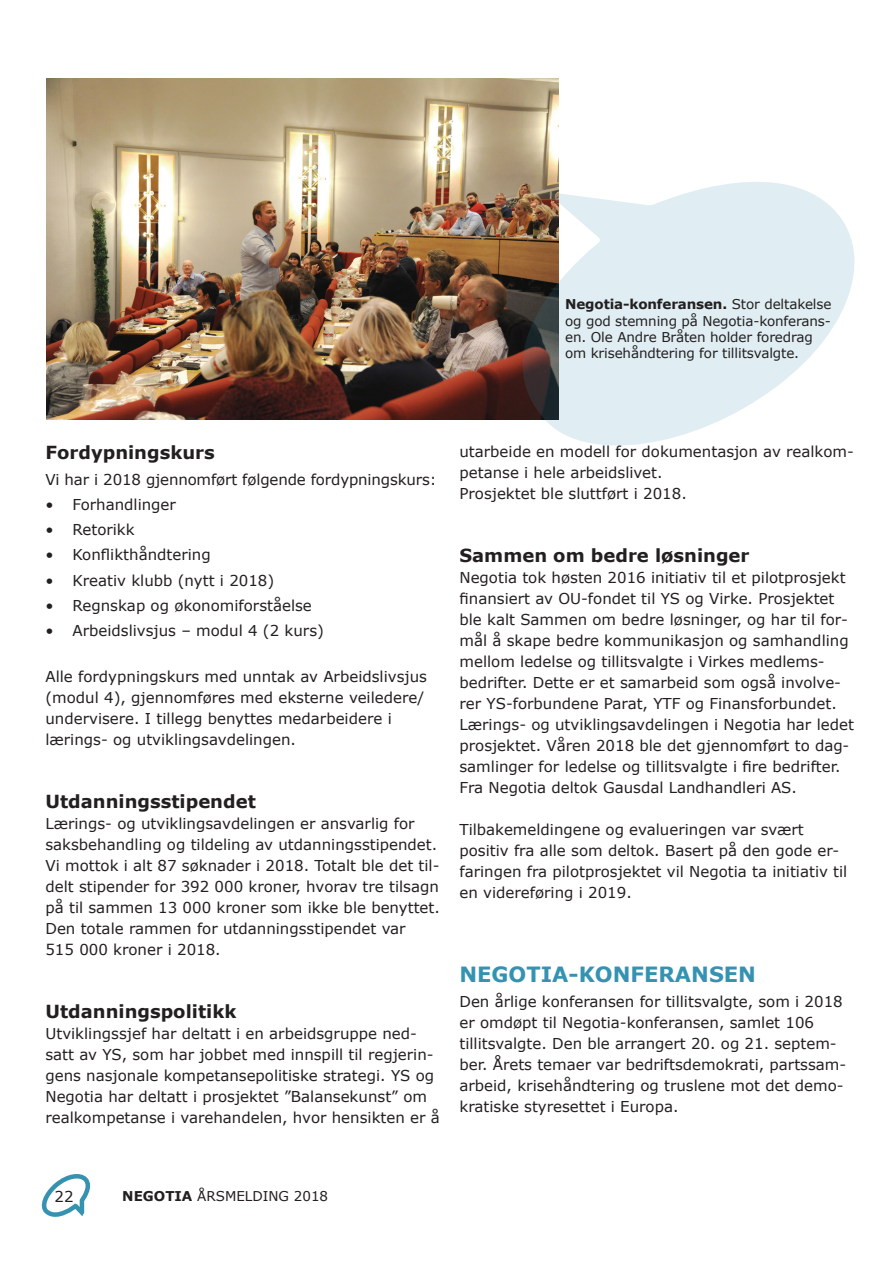
<style>
.page{position:relative;width:893px;height:1263px;background:#fff}
.page>*{position:absolute;margin:0;border:0;box-sizing:border-box;transform-origin:0 0}
.t1{font:700 21px "Verdana";color:#3592b1}
.t2{font:700 18px "Verdana";color:#231f20}
.t3{font:15px/21px "Verdana";color:#231f20}
.t4{font:13.5px/16.2px "Verdana";letter-spacing:-.01em;color:#231f20}
.s1{font-weight:700}
</style>
<div class="page">
<svg style="left:41px;top:1174px;width:49px;height:43px"></svg>
<img style="left:47px;top:79px;width:511px;height:340px">
<svg style="left:478px;top:153px;width:377px;height:293px;fill:#e0eef3"></svg>
<p class="t4" style="left:565px;top:296px;width:268px"><span class="s1">Negotia-konferansen.</span> Stor deltakelse og god stemning på Negotia-konferans&shy;en. Ole Andre Bråten holder foredrag om krisehåndtering for tillitsvalgte.</p>
<p class="t2" style="left:45px;top:440px;width:171px">Fordypningskurs</p>
<p class="t3" style="left:45px;top:468px;width:393px">Vi har i 2018 gjennomført følgende fordypningskurs:</p>
<p class="t3" style="left:45px;top:494px;width:132px">• Forhandlinger</p>
<p class="t3" style="left:45px;top:519px;width:91px">• Retorikk</p>
<p class="t3" style="left:45px;top:544px;width:167px">• Konflikthåndtering</p>
<p class="t3" style="left:45px;top:569px;width:230px">• Kreativ klubb (nytt i 2018)</p>
<p class="t3" style="left:45px;top:595px;width:268px">• Regnskap og økonomiforståelse</p>
<p class="t3" style="left:45px;top:620px;width:280px">• Arbeidslivsjus – modul 4 (2 kurs)</p>
<p class="t3" style="left:45px;top:666px;width:383px">Alle fordypningskurs med unntak av Arbeidslivsjus (modul 4), gjennomføres med eksterne veiledere/ undervisere. I tillegg benyttes medarbeidere i lærings- og utviklingsavdelingen.</p>
<p class="t2" style="left:45px;top:789px;width:212px">Utdanningsstipendet</p>
<p class="t3" style="left:45px;top:813px;width:396px">Lærings- og utviklingsavdelingen er ansvarlig for saksbehandling og tildeling av utdanningsstipendet.<br>Vi mottok i alt 87 søknader i 2018. Totalt ble det til&shy;delt stipender for 392 000 kroner, hvorav tre tilsagn på til sammen 13 000 kroner som ikke ble benyttet.<br>Den totale rammen for utdanningsstipendet var<br>515 000 kroner i 2018.</p>
<p class="t2" style="left:45px;top:999px;width:193px">Utdanningspolitikk</p>
<p class="t3" style="left:45px;top:1023px;width:396px">Utviklingssjef har deltatt i en arbeidsgruppe ned&shy;satt av YS, som har jobbet med innspill til regjerin&shy;gens nasjonale kompetansepolitiske strategi. YS og Negotia har deltatt i prosjektet ”Balansekunst” om realkompetanse i varehandelen, hvor hensikten er å</p>
<p class="t3" style="left:459px;top:441px;width:396px">utarbeide en modell for dokumentasjon av realkom&shy;petanse i hele arbeidslivet.<br>Prosjektet ble sluttført i 2018.</p>
<p class="t2" style="left:459px;top:543px;width:292px">Sammen om bedre løsninger</p>
<p class="t3" style="left:459px;top:567px;width:396px">Negotia tok høsten 2016 initiativ til et pilotprosjekt finansiert av OU-fondet til YS og Virke. Prosjektet ble kalt Sammen om bedre løsninger, og har til for&shy;mål å skape bedre kommunikasjon og samhandling mellom ledelse og tillitsvalgte i Virkes medlems&shy;bedrifter. Dette er et samarbeid som også involve&shy;rer YS-forbundene Parat, YTF og Finansforbundet.<br>Lærings- og utviklingsavdelingen i Negotia har ledet prosjektet. Våren 2018 ble det gjennomført to dag&shy;samlinger for ledelse og tillitsvalgte i fire bedrifter.<br>Fra Negotia deltok Gausdal Landhandleri AS.</p>
<p class="t3" style="left:459px;top:819px;width:389px">Tilbakemeldingene og evalueringen var svært positiv fra alle som deltok. Basert på den gode er&shy;faringen fra pilotprosjektet vil Negotia ta initiativ til en videreføring i 2019.</p>
<h1 class="t1" style="left:459px;top:959px;width:298px">NEGOTIA-KONFERANSEN</h1>
<p class="t3" style="left:459px;top:991px;width:388px">Den årlige konferansen for tillitsvalgte, som i 2018 er omdøpt til Negotia-konferansen, samlet 106 tillitsvalgte. Den ble arrangert 20. og 21. septem&shy;ber. Årets temaer var bedriftsdemokrati, partssam&shy;arbeid, krisehåndtering og truslene mot det demo&shy;kratiske styresettet i Europa.</p>
<p class="t3" style="left:55px;top:1186px;width:21px">22</p>
<p class="t4" style="left:122px;top:1188px;width:207px"><span class="s1">NEGOTIA</span> ÅRSMELDING 2018</p>
<p class="t3" style="left:53px;top:1186px;width:21px">22</p>
</div>
